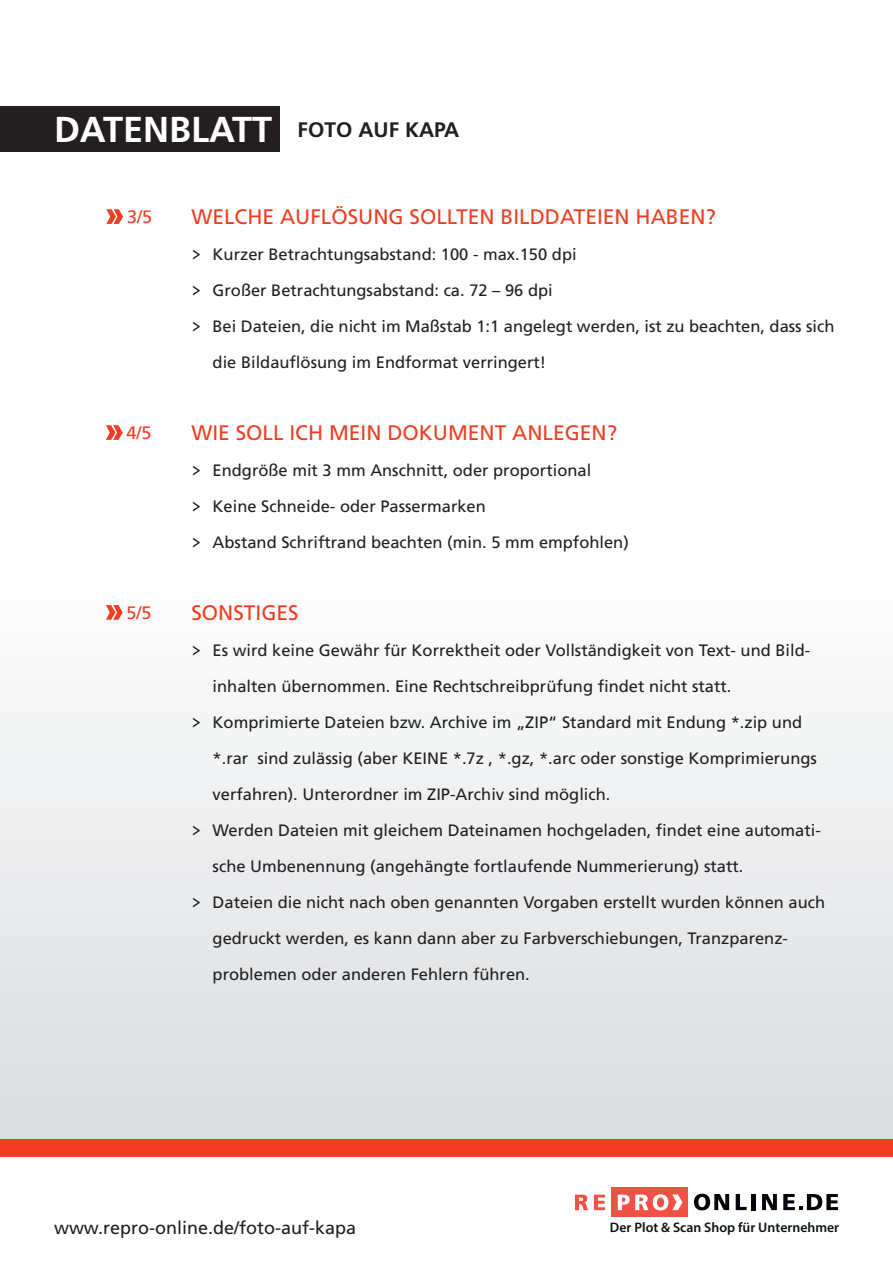
<style>
.page{position:relative;width:893px;height:1263px;background:#fff}
.page>*{position:absolute;margin:0;border:0;box-sizing:border-box;transform-origin:0 0}
.Überschrift{font:21px "Frutiger";color:#ef3e22}
.t1{font:700 21px "Frutiger";color:#231f20}
.t2{font:18px "Frutiger";color:#231f20}
.Titel{font:18px "Frutiger";color:#ef3e22}
.Text{font:16.5px/36px "Frutiger";color:#231f20}
.t3{font:600 13.8px "Myriad Pro";color:#0e1214}
.s1{font-size:36px;color:#fff}
.s2{font-family:"OCRB10 Pitch BT"}
</style>
<div class="page">
<div style="left:0;top:463px;width:893px;height:677px;background:linear-gradient(to bottom,#fff,#dbdddf)"></div>
<div style="left:0;top:1140px;width:893px;height:17px;background:#ef3e22"></div>
<div style="left:611px;top:1188px;width:76px;height:29px;background:#f05144"></div>
<svg style="left:575px;top:1194px;width:13px;height:16px"></svg>
<svg style="left:594px;top:1194px;width:11px;height:16px"></svg>
<svg style="left:618px;top:1194px;width:64px;height:16px"></svg>
<svg style="left:694px;top:1194px;width:35px;height:16px"></svg>
<svg style="left:736px;top:1194px;width:11px;height:16px"></svg>
<hr style="left:751px;top:1194px;width:4px;height:16px;background:#05030b">
<svg style="left:762px;top:1194px;width:15px;height:16px"></svg>
<svg style="left:783px;top:1194px;width:55px;height:16px"></svg>
<div style="left:0;top:106px;width:279px;height:46px;background:#231f20"></div>
<svg style="left:106px;top:425px;width:17px;height:15px"></svg>
<svg style="left:106px;top:605px;width:17px;height:15px"></svg>
<svg style="left:106px;top:209px;width:17px;height:15px"></svg>
<p class="t1" style="left:54px;top:118px;width:407px"><span class="s1">DATENBLATT</span> FOTO AUF KAPA</p>
<p class="Titel" style="left:127px;top:206px;width:27px">3/5</p>
<p class="Überschrift" style="left:191px;top:204px;width:526px">WELCHE AUFLÖSUNG SOLLTEN BILDDATEIEN HABEN?</p>
<p class="Text" style="left:191px;top:236px;width:387px"><span class="s2">&gt;</span> Kurzer Betrachtungsabstand: 100 - max.150 dpi</p>
<p class="Text" style="left:191px;top:272px;width:363px"><span class="s2">&gt;</span> Großer Betrachtungsabstand: ca. 72 – 96 dpi</p>
<p class="Text" style="left:213px;top:308px;width:623px;text-indent:-21px"><span class="s2">&gt;</span> Bei Dateien, die nicht im Maßstab 1:1 angelegt werden, ist zu beachten, dass sich die Bildauflösung im Endformat verringert!</p>
<p class="Titel" style="left:127px;top:422px;width:27px">4/5</p>
<p class="Überschrift" style="left:191px;top:420px;width:427px">WIE SOLL ICH MEIN DOKUMENT ANLEGEN?</p>
<p class="Text" style="left:191px;top:452px;width:401px"><span class="s2">&gt;</span> Endgröße mit 3 mm Anschnitt, oder proportional</p>
<p class="Text" style="left:191px;top:488px;width:296px"><span class="s2">&gt;</span> Keine Schneide- oder Passermarken</p>
<p class="Text" style="left:191px;top:524px;width:439px"><span class="s2">&gt;</span> Abstand Schriftrand beachten (min. 5 mm empfohlen)</p>
<p class="Titel" style="left:127px;top:602px;width:27px">5/5</p>
<p class="Überschrift" style="left:191px;top:600px;width:109px">SONSTIGES</p>
<p class="Text" style="left:191px;top:632px;width:620px"><span class="s2">&gt;</span> Es wird keine Gewähr für Korrektheit oder Vollständigkeit von Text- und Bild-</p>
<p class="Text" style="left:213px;top:668px;width:520px">inhalten übernommen. Eine Rechtschreibprüfung findet nicht statt.</p>
<p class="Text" style="left:213px;top:704px;width:606px;text-indent:-21px"><span class="s2">&gt;</span> Komprimierte Dateien bzw. Archive im „ZIP“ Standard mit Endung *.zip und *.rar sind zulässig (aber KEINE *.7z , *.gz, *.arc oder sonstige Komprimierungs verfahren). Unterordner im ZIP-Archiv sind möglich.</p>
<p class="Text" style="left:213px;top:812px;width:610px;text-indent:-21px"><span class="s2">&gt;</span> Werden Dateien mit gleichem Dateinamen hochgeladen, findet eine automati&shy;sche Umbenennung (angehängte fortlaufende Nummerierung) statt.</p>
<p class="Text" style="left:191px;top:884px;width:635px"><span class="s2">&gt;</span> Dateien die nicht nach oben genannten Vorgaben erstellt wurden können auch</p>
<p class="Text" style="left:213px;top:920px;width:577px">gedruckt werden, es kann dann aber zu Farbverschiebungen, Tranzparenz-</p>
<p class="Text" style="left:213px;top:956px;width:319px">problemen oder anderen Fehlern führen.</p>
<p class="t2" style="left:54px;top:1217px;width:304px">www.repro-online.de/foto-auf-kapa</p>
<p class="t3" style="left:610px;top:1219px;width:231px">Der Plot &amp; Scan Shop für Unternehmer</p>
</div>
